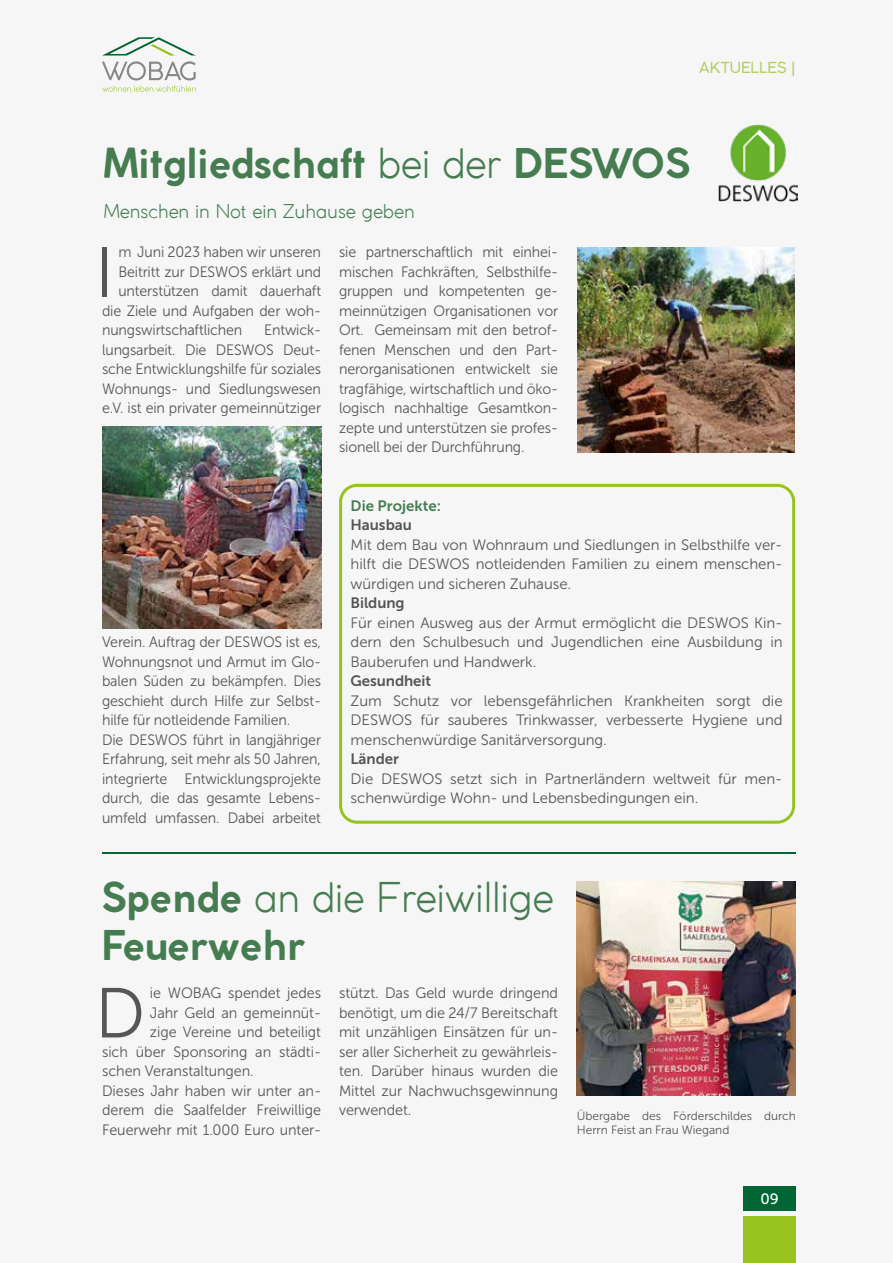
<style>
.page{position:relative;width:893px;height:1263px;background:#f7f6f7}
.page>*{position:absolute;margin:0;border:0;box-sizing:border-box;transform-origin:0 0}
.t1{font:70.5px "Museo Sans 300";color:#565655;scale:.96 1}
.t2{font:300 40.5px/48px "Coco Gothic";letter-spacing:-.005em;color:#457d51}
.t3{font:700 40.5px "Coco Gothic";letter-spacing:-.005em;color:#457d51}
.t4{font:300 18.75px "Coco Gothic";color:#457d51}
.t5{font:15px/19.5px "Museo Sans 300";letter-spacing:-.01em;color:#565655;text-align:justify;scale:.95 1}
.t6{font:15px/19.5px "Museo Sans 300";letter-spacing:-.01em;color:#565655;text-align:justify}
.t7{font:15px/19.5px "Museo Sans 300";letter-spacing:-.01em;color:#565655;text-align:justify;scale:.96 1}
.t8{font:15px "Museo Sans 700";letter-spacing:-.005em;color:#565655}
.t9{font:15px "Museo Sans 700";color:#457d51}
.t10{font:15px "Coco Gothic";letter-spacing:-.005em;color:#b0cd54}
.t11{font:15px "Museo Sans 500";color:#fff}
.t12{font:12px/13.5px "Museo Sans 300";letter-spacing:-.005em;color:#565655}
.s1{font-weight:300}
.s2{font-weight:700}
</style>
<div class="page">
<div style="left:743px;top:1216px;width:53px;height:47px;background:#98c21d"></div>
<div style="left:743px;top:1186px;width:53px;height:24px;background:#063"></div>
<svg style="left:102px;top:37px;width:94px;height:55px"></svg>
<img style="left:577px;top:881px;width:219px;height:215px">
<div style="left:339px;top:484px;width:456px;height:340px;border:3px solid #98c21d;border-radius:16px"></div>
<img style="left:103px;top:427px;width:218px;height:202px">
<img style="left:719px;top:125px;width:78px;height:76px">
<hr style="left:102px;top:852px;width:693px;height:1px;background:#063">
<img style="left:577px;top:247px;width:217px;height:205px">
<p class="t10" style="left:699px;top:56px;width:97px">AKTUELLES |</p>
<h2 class="t3" style="left:102px;top:133px;width:590px">Mitgliedschaft <span class="s1">bei der</span> DESWOS</h2>
<p class="t4" style="left:103px;top:197px;width:313px">Menschen in Not ein Zuhause geben</p>
<h1 class="t1" style="left:95px;top:234px;width:21px">I</h1>
<p class="t7" style="left:118px;top:243px;width:213px">m Juni 2023 haben wir unseren</p>
<p class="t5" style="left:339px;top:243px;width:232px">sie partnerschaftlich mit einhei&shy;mischen Fachkräften, Selbsthilfe&shy;gruppen und kompetenten ge&shy;meinnützigen Organisationen vor Ort. Gemeinsam mit den betrof&shy;fenen Menschen und den Part&shy;nerorganisationen entwickelt sie tragfähige, wirtschaftlich und öko&shy;logisch nachhaltige Gesamtkon&shy;zepte und unterstützen sie profes&shy;sionell bei der Durchführung.</p>
<p class="t5" style="left:118px;top:262px;width:215px">Beitritt zur DESWOS erklärt und</p>
<p class="t5" style="left:118px;top:282px;width:215px">unterstützen damit dauerhaft</p>
<p class="t5" style="left:102px;top:301px;width:232px">die Ziele und Aufgaben der woh-</p>
<p class="t5" style="left:102px;top:321px;width:149px">nungswirtschaftlichen</p>
<p class="t5" style="left:102px;top:321px;width:232px;text-indent:162px">Entwick&shy;lungsarbeit. Die DESWOS Deut&shy;sche Entwicklungshilfe für soziales Wohnungs- und Siedlungswesen e.V. ist ein privater gemeinnütziger</p>
<p class="t5" style="left:102px;top:633px;width:232px;text-align:left">Verein. Auftrag der DESWOS ist es, Wohnungsnot und Armut im Glo&shy;balen Süden zu bekämpfen. Dies geschieht durch Hilfe zur Selbst&shy;hilfe für notleidende Familien.<br>Die DESWOS führt in langjähriger Erfahrung, seit mehr als 50 Jahren, integrierte Entwicklungsprojekte durch, die das gesamte Lebens&shy;umfeld umfassen. Dabei arbeitet</p>
<p class="t9" style="left:351px;top:497px;width:92px">Die Projekte:</p>
<p class="t8" style="left:351px;top:517px;width:63px">Hausbau</p>
<p class="t6" style="left:351px;top:535px;width:434px">Mit dem Bau von Wohnraum und Siedlungen in Selbsthilfe ver&shy;hilft die DESWOS notleidenden Familien zu einem menschen&shy;würdigen und sicheren Zuhause.</p>
<p class="t8" style="left:351px;top:595px;width:56px">Bildung</p>
<p class="t6" style="left:351px;top:613px;width:434px">Für einen Ausweg aus der Armut ermöglicht die DESWOS Kin&shy;dern den Schulbesuch und Jugendlichen eine Ausbildung in Bauberufen und Handwerk.</p>
<p class="t8" style="left:351px;top:673px;width:82px">Gesundheit</p>
<p class="t6" style="left:351px;top:691px;width:434px">Zum Schutz vor lebensgefährlichen Krankheiten sorgt die DESWOS für sauberes Trinkwasser, verbesserte Hygiene und menschenwürdige Sanitärversorgung.</p>
<p class="t8" style="left:351px;top:751px;width:50px">Länder</p>
<p class="t6" style="left:351px;top:769px;width:434px">Die DESWOS setzt sich in Partnerländern weltweit für men&shy;schenwürdige Wohn- und Lebensbedingungen ein.</p>
<h2 class="t2" style="left:101px;top:872px;width:454px"><span class="s2">Spende</span> an die Freiwillige<br><span class="s2">Feuerwehr</span></h2>
<h1 class="t1" style="left:95px;top:975px;width:54px">D</h1>
<p class="t7" style="left:150px;top:984px;width:180px">ie WOBAG spendet jedes</p>
<p class="t7" style="left:150px;top:1003px;width:180px">Jahr Geld an gemeinnüt-</p>
<p class="t7" style="left:150px;top:1023px;width:180px">zige Vereine und beteiligt</p>
<p class="t7" style="left:102px;top:1042px;width:230px">sich über Sponsoring an städti-</p>
<p class="t7" style="left:102px;top:1062px;width:160px">schen Veranstaltungen.</p>
<p class="t7" style="left:102px;top:1081px;width:230px">Dieses Jahr haben wir unter an-</p>
<p class="t7" style="left:102px;top:1101px;width:230px">derem die Saalfelder Freiwillige</p>
<p class="t7" style="left:102px;top:1120px;width:230px">Feuerwehr mit 1.000 Euro unter-</p>
<p class="t7" style="left:339px;top:984px;width:230px">stützt. Das Geld wurde dringend benötigt, um die 24/7 Bereitschaft mit unzähligen Einsätzen für un&shy;ser aller Sicherheit zu gewährleis&shy;ten. Darüber hinaus wurden die Mittel zur Nachwuchsgewinnung verwendet.</p>
<p class="t12" style="left:577px;top:1109px;width:221px">Übergabe des Förderschildes durch<br>Herrn Feist an Frau Wiegand</p>
<p class="t11" style="left:760px;top:1190px;width:20px">09</p>
</div>
